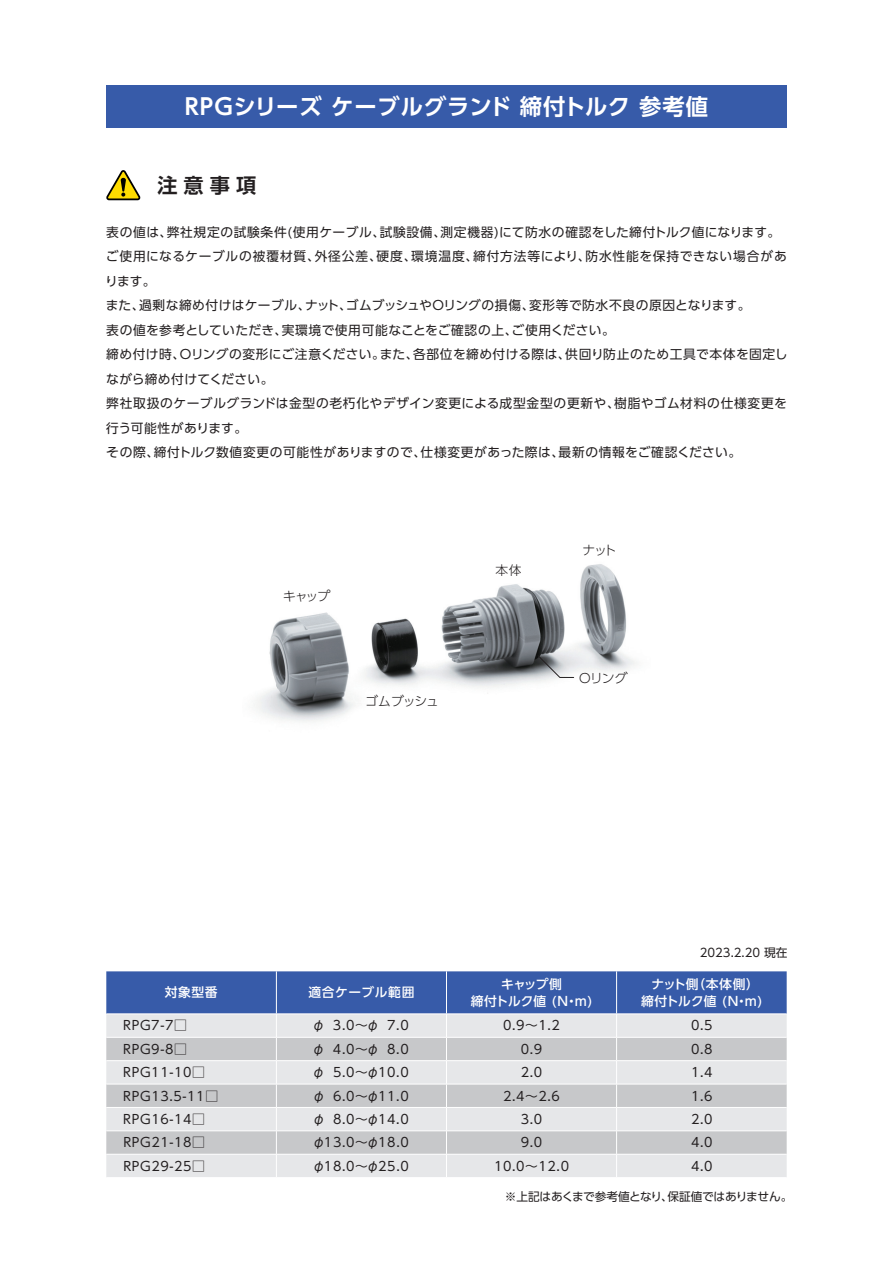
<style>
.page{position:relative;width:893px;height:1263px;background:#fff}
.page>*{position:absolute;margin:0;border:0;box-sizing:border-box;transform-origin:0 0}
.t1{font:700 22.35px "UD Shin Go Pr 6 N De";letter-spacing:.03em;color:#fff}
.t2{font:700 20.25px "UD Shin Go Pr 6 N De";color:#231f20}
.t3{font:12.75px/24.5px "UD Shin Go Pr 6 N";letter-spacing:.05em;color:#231f20}
.t4{font:500 12.75px/17px "UD Shin Go Pr 6 N";letter-spacing:-.005em;color:#fff;text-align:center}
.t5{font:300 12.75px "UD Shin Go Pr 6 N";letter-spacing:-.07em;color:#231f20}
.t6{font:500 12.75px/17px "UD Shin Go Pr 6 N";letter-spacing:-.015em;color:#fff;text-align:center}
.t7{font:500 12.75px "UD Shin Go Pr 6 N";letter-spacing:.05em;color:#fff}
.t8{font:500 12.75px "UD Shin Go Pr 6 N";letter-spacing:.03em;color:#fff}
.t9{font:11.7px "UD Shin Go Pr 6 N";letter-spacing:-.015em;color:#231f20}
</style>
<div class="page">
<div style="left:106px;top:85px;width:681px;height:43px;background:#375ba9"></div>
<svg style="left:106px;top:170px;width:34px;height:30px"></svg>
<img style="left:254px;top:564px;width:383px;height:158px">
<svg style="left:537px;top:655px;width:37px;height:23px"></svg>
<svg style="left:106px;top:971px;width:681px;height:206px;background:#b9c1d2"></svg>
<h1 class="t1" style="left:185px;top:88px;width:525px">RPGシリーズ ケーブルグランド 締付トルク 参考値</h1>
<h2 class="t2" style="left:157px;top:169px;width:100px">注意事項</h2>
<p class="t3" style="left:105px;top:220px;width:684px">表の値は、弊社規定の試験条件(使用ケーブル、試験設備、測定機器)にて防水の確認をした締付トルク値になります。ご使用になるケーブルの被覆材質、外径公差、硬度、環境温度、締付方法等により、防水性能を保持できない場合があります。<br>また、過剰な締め付けはケーブル、ナット、ゴムブッシュやOリングの損傷、変形等で防水不良の原因となります。<br>表の値を参考としていただき、実環境で使用可能なことをご確認の上、ご使用ください。<br>締め付け時、Oリングの変形にご注意ください。また、各部位を締め付ける際は、供回り防止のため工具で本体を固定しながら締め付けてください。<br>弊社取扱のケーブルグランドは金型の老朽化やデザイン変更による成型金型の更新や、樹脂やゴム材料の仕様変更を行う可能性があります。<br>その際、締付トルク数値変更の可能性がありますので、仕様変更があった際は、最新の情報をご確認ください。</p>
<p class="t5" style="left:283px;top:586px;width:49px">キャップ</p>
<p class="t5" style="left:365px;top:691px;width:75px">ゴムブッシュ</p>
<p class="t5" style="left:495px;top:560px;width:28px">本体</p>
<p class="t5" style="left:583px;top:540px;width:35px">ナット</p>
<p class="t5" style="left:579px;top:667px;width:50px">Oリング</p>
<p class="t9" style="left:700px;top:943px;width:89px">2023.2.20 現在</p>
<p class="t8" style="left:165px;top:982px;width:54px">対象型番</p>
<p class="t7" style="left:308px;top:982px;width:107px">適合ケーブル範囲</p>
<p class="t6" style="left:471px;top:975px;width:123px">キャップ側<br>締付トルク値 (N・ｍ)</p>
<p class="t4" style="left:641px;top:975px;width:123px">ナット側（本体側）締付トルク値 (N・m)</p>
<p class="t3" style="left:123px;top:1013px;width:65px">RPG7-7□</p>
<p class="t3" style="left:312px;top:1013px;width:98px">φ 3.0～φ 7.0</p>
<p class="t3" style="left:503px;top:1013px;width:58px">0.9～1.2</p>
<p class="t3" style="left:691px;top:1013px;width:23px">0.5</p>
<p class="t3" style="left:123px;top:1036px;width:65px">RPG9-8□</p>
<p class="t3" style="left:312px;top:1036px;width:98px">φ 4.0～φ 8.0</p>
<p class="t3" style="left:521px;top:1036px;width:23px">0.9</p>
<p class="t3" style="left:691px;top:1036px;width:23px">0.8</p>
<p class="t3" style="left:123px;top:1060px;width:83px">RPG11-10□</p>
<p class="t3" style="left:312px;top:1060px;width:98px">φ 5.0～φ10.0</p>
<p class="t3" style="left:521px;top:1060px;width:23px">2.0</p>
<p class="t3" style="left:691px;top:1060px;width:23px">1.4</p>
<p class="t3" style="left:123px;top:1083px;width:96px">RPG13.5-11□</p>
<p class="t3" style="left:312px;top:1083px;width:98px">φ 6.0～φ11.0</p>
<p class="t3" style="left:503px;top:1083px;width:58px">2.4～2.6</p>
<p class="t3" style="left:691px;top:1083px;width:23px">1.6</p>
<p class="t3" style="left:123px;top:1106px;width:83px">RPG16-14□</p>
<p class="t3" style="left:312px;top:1106px;width:98px">φ 8.0～φ14.0</p>
<p class="t3" style="left:521px;top:1106px;width:23px">3.0</p>
<p class="t3" style="left:691px;top:1106px;width:23px">2.0</p>
<p class="t3" style="left:123px;top:1130px;width:83px">RPG21-18□</p>
<p class="t3" style="left:312px;top:1130px;width:98px">φ13.0～φ18.0</p>
<p class="t3" style="left:521px;top:1130px;width:23px">9.0</p>
<p class="t3" style="left:691px;top:1130px;width:23px">4.0</p>
<p class="t3" style="left:123px;top:1153px;width:83px">RPG29-25□</p>
<p class="t3" style="left:312px;top:1153px;width:98px">φ18.0～φ25.0</p>
<p class="t3" style="left:494px;top:1153px;width:77px">10.0～12.0</p>
<p class="t3" style="left:691px;top:1153px;width:23px">4.0</p>
<p class="t9" style="left:505px;top:1187px;width:289px">※上記はあくまで参考値となり、保証値ではありません。</p>
</div>
